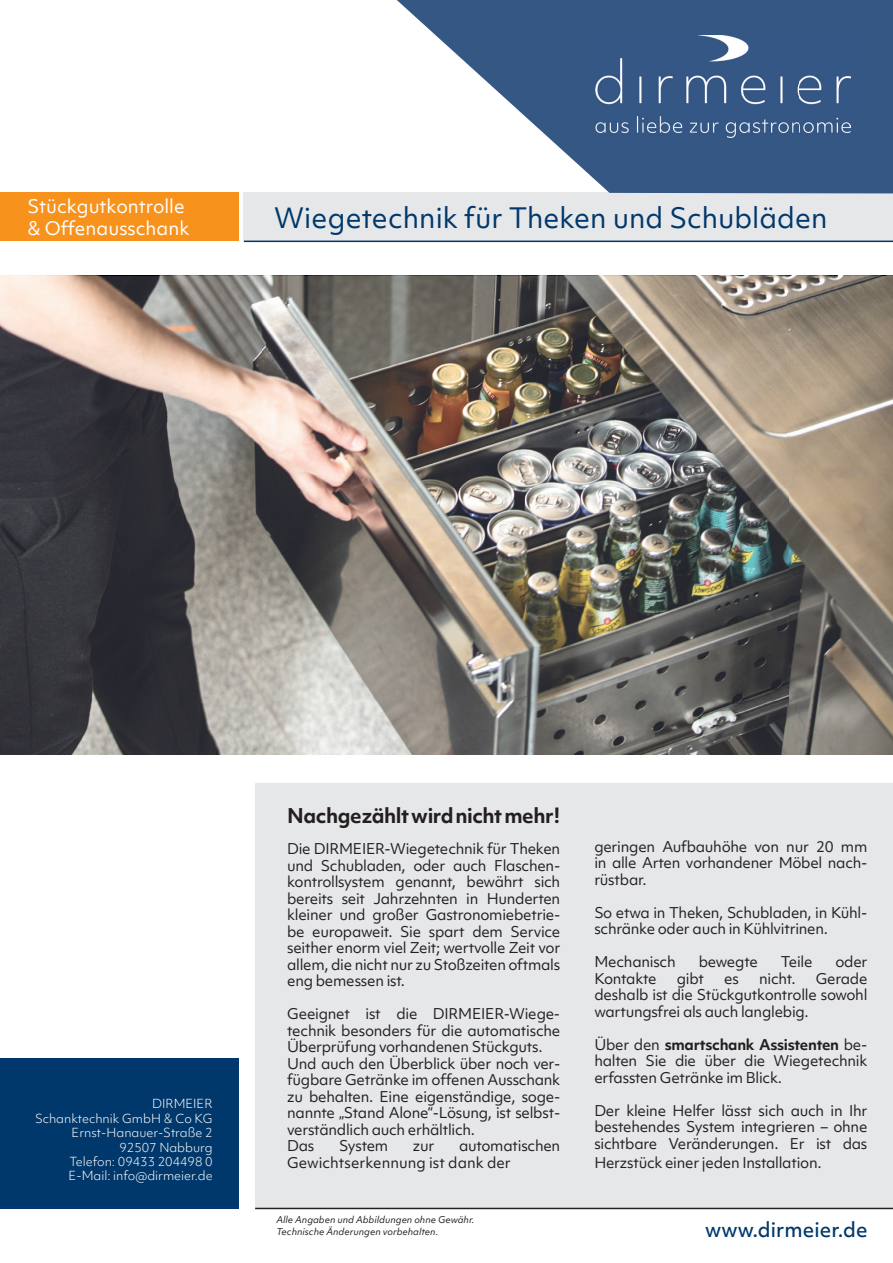
<style>
.page{position:relative;width:893px;height:1263px;background:#fff}
.page>*{position:absolute;margin:0;border:0;box-sizing:border-box;transform-origin:0 0}
.t1{font:27px "Objektiv Mk 1";color:#01386b}
.t2{font:700 19.5px "Objektiv Mk 1";letter-spacing:-.02em;color:#231f20}
.t3{font:500 19.5px "Objektiv Mk 1";color:#01386b}
.t4{font:18px/21.6px "Objektiv Mk 1";color:#fff}
.t5{font:14.25px/16.5px "Objektiv Mk 1";letter-spacing:-.02em;color:#231f20;text-align:justify}
.t6{font:14.25px/16.5px "Objektiv Mk 1";color:#231f20}
.t7{font:300 12px/14.4px "Objektiv Mk 1";color:#fff;text-align:right}
.t8{font:italic 9px/12px "Objektiv Mk 1";color:#231f20}
.s1{font-weight:700}
</style>
<div class="page">
<div style="left:244px;top:192px;width:649px;height:49px;background:#e6e7e9"></div>
<div style="left:0;top:192px;width:238px;height:49px;background:#f7931d"></div>
<svg style="left:397px;top:0;width:496px;height:193px;fill:#355784"></svg>
<img style="left:595px;top:35px;width:256px;height:102px">
<hr style="left:244px;top:241px;width:649px;height:1px;background:#01386b">
<div style="left:255px;top:783px;width:638px;height:424px;background:#e6e7e9"></div>
<hr style="left:255px;top:1208px;width:638px;height:1px;background:#231f20">
<div style="left:0;top:1058px;width:238px;height:151px;background:#01386b"></div>
<svg style="left:0;top:276px;width:893px;height:479px;background:#766f6a"></svg>
<img style="left:262px;top:276px;width:526px;height:425px">
<img style="left:0;top:701px;width:788px;height:53px">
<p class="t4" style="left:27px;top:196px;width:164px">Stückgutkontrolle &amp; Offenausschank</p>
<h1 class="t1" style="left:274px;top:199px;width:555px">Wiegetechnik für Theken und Schubläden</h1>
<p class="t7" style="left:35px;top:1097px;width:179px">DIRMEIER<br>Schanktechnik GmbH &amp; Co KG<br>Ernst-Hanauer-Straße 2<br>92507 Nabburg<br>Telefon: 09433 204498 0<br>E-Mail: info@dirmeier.de</p>
<h2 class="t2" style="left:287px;top:802px;width:275px">Nachgezählt wird nicht mehr!</h2>
<p class="t5" style="left:287px;top:840px;width:275px">Die DIRMEIER-Wiegetechnik für Theken und Schubladen, oder auch Flaschen&shy;kontrollsystem genannt, bewährt sich bereits seit Jahrzehnten in Hunderten kleiner und großer Gastronomiebetrie&shy;be europaweit. Sie spart dem Service seither enorm viel Zeit; wertvolle Zeit vor allem, die nicht nur zu Stoßzeiten oftmals eng bemessen ist.</p>
<p class="t5" style="left:287px;top:1005px;width:275px;text-align:left">Geeignet ist die DIRMEIER-Wiege&shy;technik besonders für die automatische Überprüfung vorhandenen Stückguts.<br>Und auch den Überblick über noch ver&shy;fügbare Getränke im offenen Ausschank zu behalten. Eine eigenständige, soge&shy;nannte „Stand Alone“-Lösung, ist selbst&shy;verständlich auch erhältlich.<br>Das</p>
<p class="t6" style="left:287px;top:1138px;width:275px;text-indent:172px">automatischen<br>Gewichtserkennung ist dank der</p>
<p class="t5" style="left:339px;top:1138px;width:51px">System</p>
<p class="t5" style="left:413px;top:1138px;width:23px">zur</p>
<p class="t8" style="left:276px;top:1214px;width:200px">Alle Angaben und Abbildungen ohne Gewähr.<br>Technische Änderungen vorbehalten.</p>
<p class="t5" style="left:594px;top:838px;width:275px">geringen Aufbauhöhe von nur 20 mm in alle Arten vorhandener Möbel nach&shy;rüstbar.</p>
<p class="t5" style="left:594px;top:904px;width:275px">So etwa in Theken, Schubladen, in Kühl&shy;schränke oder auch in Kühlvitrinen.</p>
<p class="t5" style="left:594px;top:954px;width:83px">Mechanisch</p>
<p class="t5" style="left:699px;top:954px;width:61px">bewegte</p>
<p class="t5" style="left:781px;top:954px;width:33px">Teile</p>
<p class="t5" style="left:835px;top:954px;width:34px">oder</p>
<p class="t5" style="left:594px;top:970px;width:64px">Kontakte</p>
<p class="t5" style="left:677px;top:970px;width:29px">gibt</p>
<p class="t5" style="left:724px;top:970px;width:16px">es</p>
<p class="t5" style="left:759px;top:970px;width:38px">nicht.</p>
<p class="t5" style="left:594px;top:970px;width:275px;text-indent:221px">Gerade deshalb ist die Stückgutkontrolle sowohl wartungsfrei als auch langlebig.</p>
<p class="t5" style="left:594px;top:1036px;width:275px">Über den <span class="s1">smartschank Assistenten</span> be&shy;halten Sie die über die Wiegetechnik erfassten Getränke im Blick.</p>
<p class="t5" style="left:594px;top:1102px;width:275px">Der kleine Helfer lässt sich auch in Ihr bestehendes System integrieren – ohne sichtbare Veränderungen. Er ist das</p>
<p class="t5" style="left:594px;top:1154px;width:229px">Herzstück einer jeden Installation.</p>
<h2 class="t3" style="left:705px;top:1216px;width:164px">www.dirmeier.de</h2>
</div>
